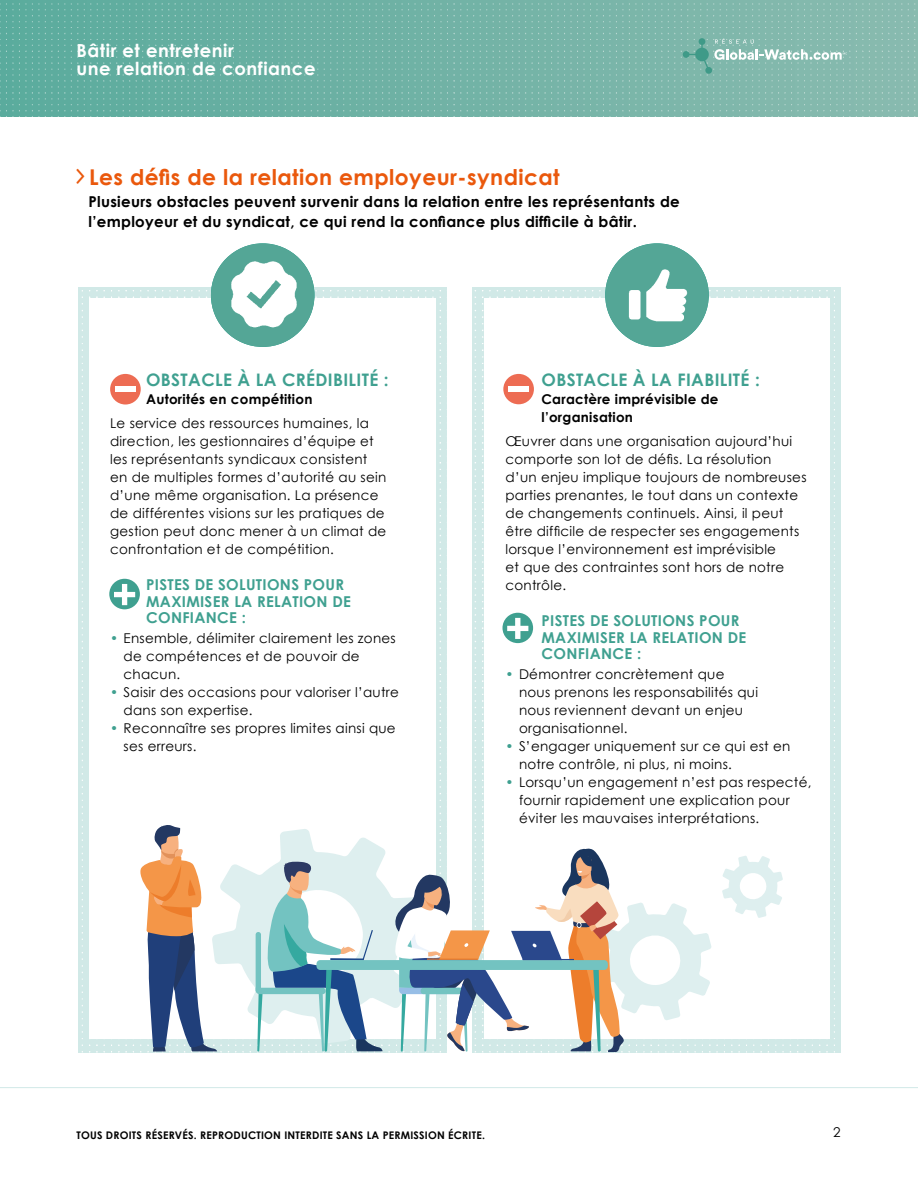
<style>
.page{position:relative;width:918px;height:1188px;background:#fff}
.page>*{position:absolute;margin:0;border:0;box-sizing:border-box;transform-origin:0 0}
.t1{font:700 21.75px "Century Gothic";letter-spacing:.02em;color:#ea580c}
.t2{font:700 18px/18px "Century Gothic";letter-spacing:.03em;color:#fff}
.t3{font:700 17.25px "Century Gothic";letter-spacing:.02em;color:#3fa090}
.t4{font:700 15px/19.5px "Century Gothic";letter-spacing:.02em;color:#000}
.t5{font:700 15px/16.5px "Century Gothic";letter-spacing:.02em;color:#3fa090}
.t6{font:13.5px/18px "Century Gothic";letter-spacing:.02em;color:#000}
.t7{font:700 13.5px/18px "Century Gothic";letter-spacing:.02em;color:#000}
.t8{font:700 10.5px "Century Gothic";letter-spacing:.02em;color:#000}
.s1{font-weight:700;color:#3fa090}
</style>
<div class="page">
<hr style="left:0;top:1087px;width:918px;height:1px;background:#d1e9e7">
<img style="left:0;top:0;width:918px;height:117px">
<svg style="left:682px;top:38px;width:165px;height:36px;background:#8dbfb4"></svg>
<img style="left:78px;top:287px;width:369px;height:766px">
<div style="left:472px;top:287px;width:369px;height:766px;background:#d1e9e7"></div>
<div style="left:90px;top:299px;width:346px;height:740px;background:#fff"></div>
<div style="left:484px;top:299px;width:346px;height:740px;background:#fff"></div>
<div style="left:211px;top:243px;width:103px;height:104px;background:#54a696;border-radius:50%"></div>
<img style="left:231px;top:262px;width:65px;height:66px">
<div style="left:605px;top:243px;width:104px;height:104px;background:#54a696;border-radius:50%"></div>
<img style="left:628px;top:269px;width:60px;height:53px">
<div style="left:110px;top:374px;width:31px;height:31px;background:#ed6c53;border-radius:50%"></div>
<div style="left:116px;top:387px;width:20px;height:5px;background:#fff"></div>
<div style="left:109px;top:579px;width:31px;height:30px;background:#3fa090;border-radius:50%"></div>
<svg style="left:114px;top:584px;width:21px;height:21px"></svg>
<div style="left:503px;top:374px;width:31px;height:30px;background:#ed6c53;border-radius:50%"></div>
<div style="left:509px;top:387px;width:20px;height:5px;background:#fff"></div>
<div style="left:503px;top:613px;width:30px;height:30px;background:#3fa090;border-radius:50%"></div>
<svg style="left:507px;top:618px;width:21px;height:21px"></svg>
<svg style="left:722px;top:856px;width:61px;height:62px"></svg>
<svg style="left:217px;top:829px;width:174px;height:215px"></svg>
<svg style="left:140px;top:825px;width:77px;height:227px"></svg>
<svg style="left:256px;top:861px;width:127px;height:191px"></svg>
<div style="left:316px;top:960px;width:292px;height:10px;background:#73c3c1;border-radius:4px"></div>
<svg style="left:391px;top:848px;width:320px;height:204px"></svg>
<h2 class="t2" style="left:76px;top:40px;width:241px">Bâtir et entretenir<br>une relation de confiance</h2>
<h1 class="t1" style="left:89px;top:160px;width:472px">Les défis de la relation employeur-syndicat</h1>
<p class="t4" style="left:88px;top:191px;width:593px">Plusieurs obstacles peuvent survenir dans la relation entre les représentants de l’employeur et du syndicat, ce qui rend la confiance plus difficile à bâtir.</p>
<p class="t3" style="left:146px;top:367px;width:244px">OBSTACLE À LA CRÉDIBILITÉ :</p>
<p class="t7" style="left:146px;top:390px;width:168px">Autorités en compétition</p>
<p class="t6" style="left:110px;top:414px;width:278px">Le service des ressources humaines, la direction, les gestionnaires d’équipe et les représentants syndicaux consistent en de multiples formes d’autorité au sein d’une même organisation. La présence de différentes visions sur les pratiques de gestion peut donc mener à un climat de confrontation et de compétition.</p>
<p class="t5" style="left:146px;top:576px;width:206px">PISTES DE SOLUTIONS POUR<br>MAXIMISER LA RELATION DE<br>CONFIANCE :</p>
<p class="t6" style="left:124px;top:629px;width:274px;text-indent:-14px"><span class="s1">•</span> Ensemble, délimiter clairement les zones de compétences et de pouvoir de chacun.</p>
<p class="t6" style="left:124px;top:683px;width:277px;text-indent:-14px"><span class="s1">•</span> Saisir des occasions pour valoriser l’autre dans son expertise.</p>
<p class="t6" style="left:124px;top:719px;width:274px;text-indent:-14px"><span class="s1">•</span> Reconnaître ses propres limites ainsi que ses erreurs.</p>
<p class="t3" style="left:542px;top:367px;width:220px">OBSTACLE À LA FIABILITÉ :</p>
<p class="t7" style="left:542px;top:390px;width:179px">Caractère imprévisible de l’organisation</p>
<p class="t6" style="left:505px;top:432px;width:303px">Œuvrer dans une organisation aujourd’hui comporte son lot de défis. La résolution<br>d’un enjeu implique toujours de nombreuses parties prenantes, le tout dans un contexte de changements continuels. Ainsi, il peut être difficile de respecter ses engagements lorsque l’environnement est imprévisible<br>et que des contraintes sont hors de notre contrôle.</p>
<p class="t5" style="left:542px;top:612px;width:206px">PISTES DE SOLUTIONS POUR<br>MAXIMISER LA RELATION DE<br>CONFIANCE :</p>
<p class="t6" style="left:519px;top:665px;width:241px;text-indent:-14px"><span class="s1">•</span> Démontrer concrètement que nous prenons les responsabilités qui nous reviennent devant un enjeu organisationnel.</p>
<p class="t6" style="left:519px;top:737px;width:273px;text-indent:-14px"><span class="s1">•</span> S’engager uniquement sur ce qui est en notre contrôle, ni plus, ni moins.</p>
<p class="t6" style="left:519px;top:773px;width:294px;text-indent:-14px"><span class="s1">•</span> Lorsqu’un engagement n’est pas respecté, fournir rapidement une explication pour éviter les mauvaises interprétations.</p>
<p class="t8" style="left:76px;top:1127px;width:410px">TOUS DROITS RÉSERVÉS. REPRODUCTION INTERDITE SANS LA PERMISSION ÉCRITE.</p>
<p class="t6" style="left:833px;top:1123px;width:9px">2</p>
</div>
